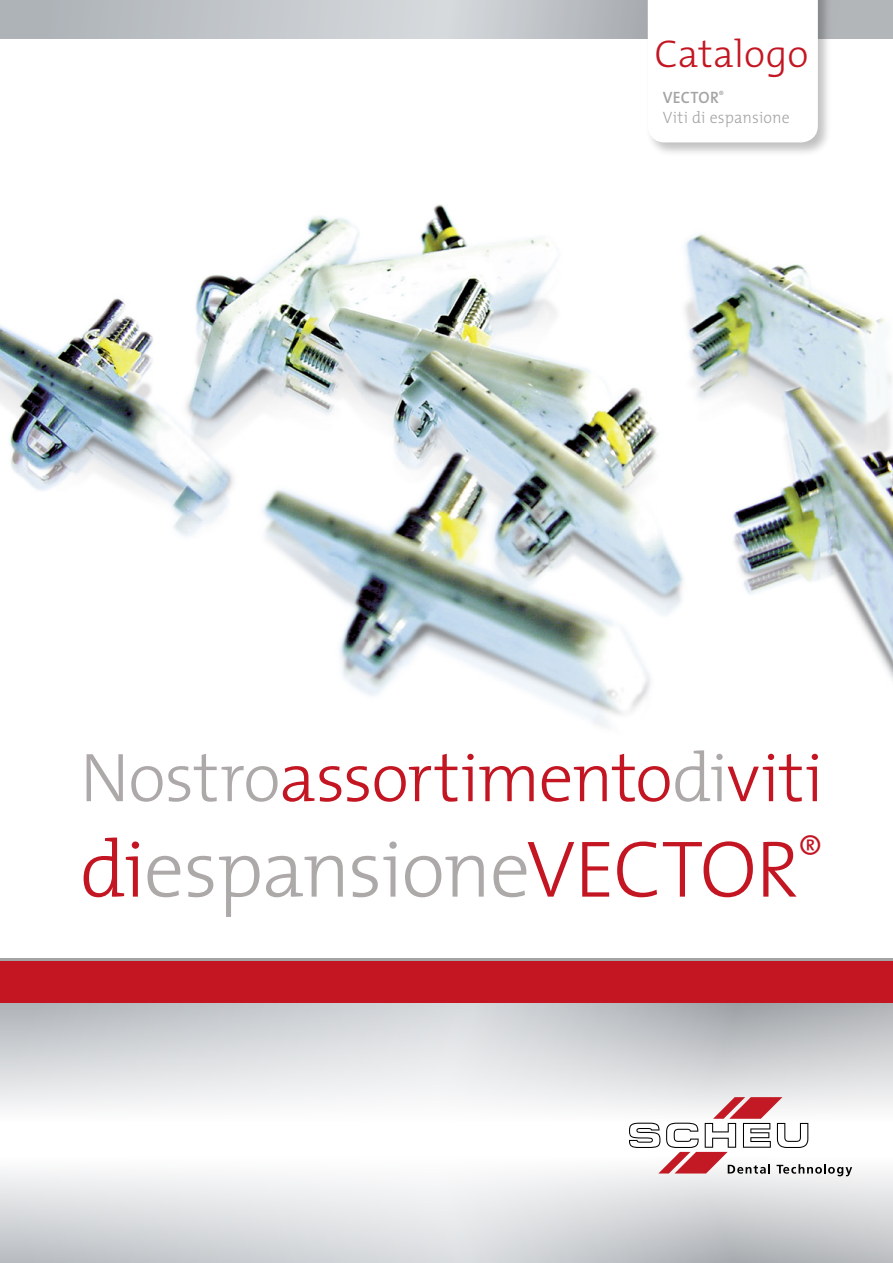
<style>
.page{position:relative;width:893px;height:1263px;background:#fff}
.page>*{position:absolute;margin:0;border:0;box-sizing:border-box;transform-origin:0 0}
.t1{font:300 80.85px "The Mix";letter-spacing:-.02em;color:#ada9a8}
.t2{font:300 69.6px "The Mix";letter-spacing:-.02em;color:#c31622}
.t3{font:300 39px "The Mix";color:#c31622}
.t4{font:300 16.5px/19.8px "The Mix";letter-spacing:.01em;color:#a4a4a4;scale:.96 1}
.s1{font-weight:600}
.s2{color:#ada9a8}
.s3{color:#c31622}
</style>
<div class="page">
<img style="left:0;top:204px;width:893px;height:523px">
<svg style="left:0;top:0;width:893px;height:38px;background:#bfc3c7"></svg>
<svg style="left:0;top:1003px;width:893px;height:106px;background:#d7d9db"></svg>
<svg style="left:0;top:1167px;width:893px;height:96px"></svg>
<div style="left:0;top:960px;width:893px;height:43px;background:#c31622"></div>
<hr style="left:0;top:958px;width:893px;height:2px;background:#a4a4a4">
<svg style="left:629px;top:1097px;width:223px;height:79px"></svg>
<div style="left:645px;top:0;width:187px;height:157px;background:#000;opacity:.25"></div>
<svg style="left:648px;top:0;width:170px;height:142px"></svg>
<p class="t3" style="left:654px;top:21px;width:156px">Catalogo</p>
<p class="t4" style="left:663px;top:87px;width:134px"><span class="s1">VECTOR</span><sup>®<br></sup>Viti di espansione</p>
<p class="t2" style="left:80px;top:720px;width:745px"><span class="s2">Nostro</span>assortimento<span class="s2">di</span>viti</p>
<p class="t1" style="left:80px;top:802px;width:745px"><span class="s3">di</span>espansione<span class="s3">VECTOR</span><sup>®</sup></p>
</div>
